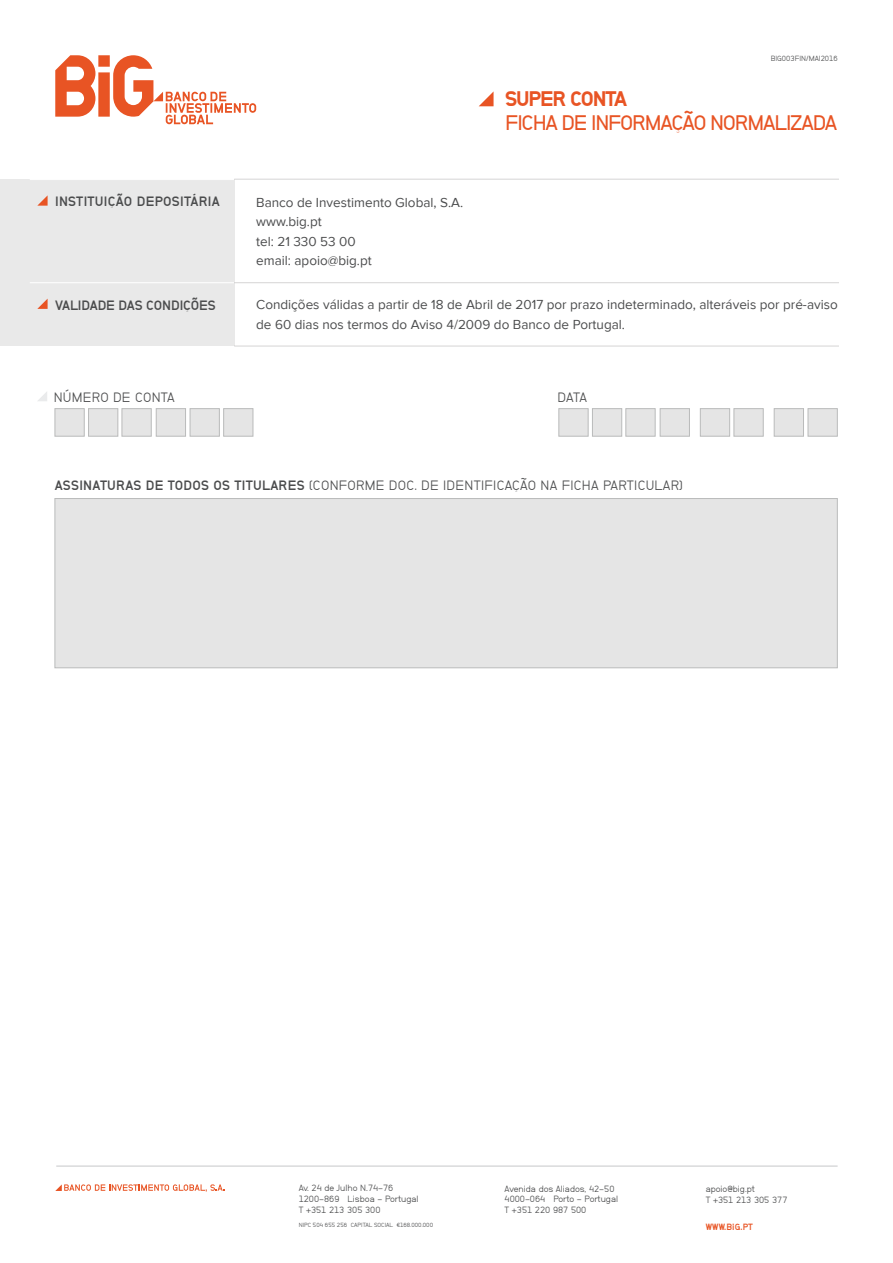
<style>
.page{position:relative;width:893px;height:1263px;background:#fff}
.page>*{position:absolute;margin:0;border:0;box-sizing:border-box;transform-origin:0 0}
.t1{font:21px "Neubau Grotesk Hal";letter-spacing:-.055em;color:#e85424}
.t2{font:900 21px "NB Grotesk";letter-spacing:-.055em;color:#e85424}
.t3{font:13.5px/19.5px "Proxima Nova";color:#4b4c4d}
.t4{font:13.5px "Neubau Grotesk Nor";letter-spacing:.02em;color:#4b4c4d}
.t5{font:700 13.5px "NB Grotesk";letter-spacing:.005em;color:#4b4c4d}
.t6{font:9px/10.8px "Neubau Grotesk Nor";color:#4b4c4d}
.t7{font:700 9px "NB Grotesk";letter-spacing:.015em;color:#e85424}
.t8{font:7.5px "Neubau Grotesk Nor";color:#4b4c4d}
.t9{font:6px "Neubau Grotesk Nor";color:#4b4c4d}
.s1{font-family:"NB Grotesk";font-weight:700}
</style>
<div class="page">
<div style="left:0;top:179px;width:235px;height:167px;background:#e9e9e9"></div>
<svg style="left:55px;top:55px;width:201px;height:69px"></svg>
<svg style="left:38px;top:392px;width:9px;height:9px"></svg>
<div style="left:55px;top:498px;width:783px;height:170px;background:#e5e5e5;border:1px solid #babbbb"></div>
<div style="left:88px;top:408px;width:30px;height:29px;background:#e5e5e5;border:1px solid #babbbb"></div>
<div style="left:592px;top:408px;width:30px;height:29px;background:#e5e5e5;border:1px solid #babbbb"></div>
<div style="left:55px;top:408px;width:30px;height:29px;background:#e5e5e5;border:1px solid #babbbb"></div>
<div style="left:558px;top:408px;width:30px;height:29px;background:#e5e5e5;border:1px solid #babbbb"></div>
<div style="left:156px;top:408px;width:30px;height:29px;background:#e5e5e5;border:1px solid #babbbb"></div>
<div style="left:660px;top:408px;width:30px;height:29px;background:#e5e5e5;border:1px solid #babbbb"></div>
<div style="left:122px;top:408px;width:30px;height:29px;background:#e5e5e5;border:1px solid #babbbb"></div>
<div style="left:625px;top:408px;width:30px;height:29px;background:#e5e5e5;border:1px solid #babbbb"></div>
<div style="left:223px;top:408px;width:30px;height:29px;background:#e5e5e5;border:1px solid #babbbb"></div>
<div style="left:733px;top:408px;width:31px;height:29px;background:#e5e5e5;border:1px solid #babbbb"></div>
<div style="left:190px;top:408px;width:30px;height:29px;background:#e5e5e5;border:1px solid #babbbb"></div>
<div style="left:700px;top:408px;width:30px;height:29px;background:#e5e5e5;border:1px solid #babbbb"></div>
<div style="left:774px;top:408px;width:30px;height:29px;background:#e5e5e5;border:1px solid #babbbb"></div>
<div style="left:808px;top:408px;width:30px;height:29px;background:#e5e5e5;border:1px solid #babbbb"></div>
<svg style="left:55px;top:1184px;width:169px;height:8px"></svg>
<hr style="left:56px;top:1166px;width:782px;height:1px;background:#c6c7c9">
<svg style="left:479px;top:91px;width:15px;height:15px"></svg>
<svg style="left:37px;top:195px;width:11px;height:11px"></svg>
<svg style="left:37px;top:299px;width:11px;height:10px"></svg>
<hr style="left:234px;top:282px;width:605px;height:1px;background:#231f20">
<hr style="left:234px;top:346px;width:605px;height:1px;background:#231f20">
<hr style="left:234px;top:179px;width:605px;height:1px;background:#231f20">
<hr style="left:30px;top:282px;width:204px;height:1px;background:#fff">
<hr style="left:30px;top:179px;width:204px;height:1px;background:#fff">
<p class="t8" style="left:771px;top:54px;width:68px">BIG003FIN/MAI2016</p>
<p class="t5" style="left:55px;top:194px;width:166px">INSTITUIÇÃO DEPOSITÁRIA</p>
<p class="t5" style="left:55px;top:297px;width:162px">VALIDADE DAS CONDIÇÕES</p>
<h1 class="t2" style="left:505px;top:87px;width:124px">SUPER CONTA</h1>
<h1 class="t1" style="left:505px;top:110px;width:334px">FICHA DE INFORMAÇÃO NORMALIZADA</h1>
<p class="t3" style="left:256px;top:193px;width:208px">Banco de Investimento Global, S.A. www.big.pt<br>tel: 21 330 53 00<br>email: apoio@big.pt</p>
<p class="t3" style="left:256px;top:295px;width:583px">Condições válidas a partir de 18 de Abril de 2017 por prazo indeterminado, alteráveis por pré-aviso de 60 dias nos termos do Aviso 4/2009 do Banco de Portugal.</p>
<p class="t4" style="left:54px;top:389px;width:123px">NÚMERO DE CONTA</p>
<p class="t4" style="left:558px;top:389px;width:31px">DATA</p>
<p class="t4" style="left:55px;top:477px;width:630px"><span class="s1">ASSINATURAS DE TODOS OS TITULARES</span> (CONFORME DOC. DE IDENTIFICAÇÃO NA FICHA PARTICULAR)</p>
<p class="t6" style="left:299px;top:1183px;width:121px">Av. 24 de Julho N.74-76<br>1200-869 Lisboa - Portugal<br>T +351 213 305 300</p>
<p class="t9" style="left:299px;top:1222px;width:136px">NIPC 504 655 256 CAPITAL SOCIAL €168.000.000</p>
<p class="t6" style="left:505px;top:1183px;width:115px">Avenida dos Aliados, 42-50<br>4000-064 Porto - Portugal<br>T +351 220 987 500</p>
<p class="t6" style="left:706px;top:1183px;width:83px">apoio@big.pt<br>T +351 213 305 377</p>
<p class="t7" style="left:706px;top:1222px;width:49px">WWW.BiG.PT</p>
</div>
